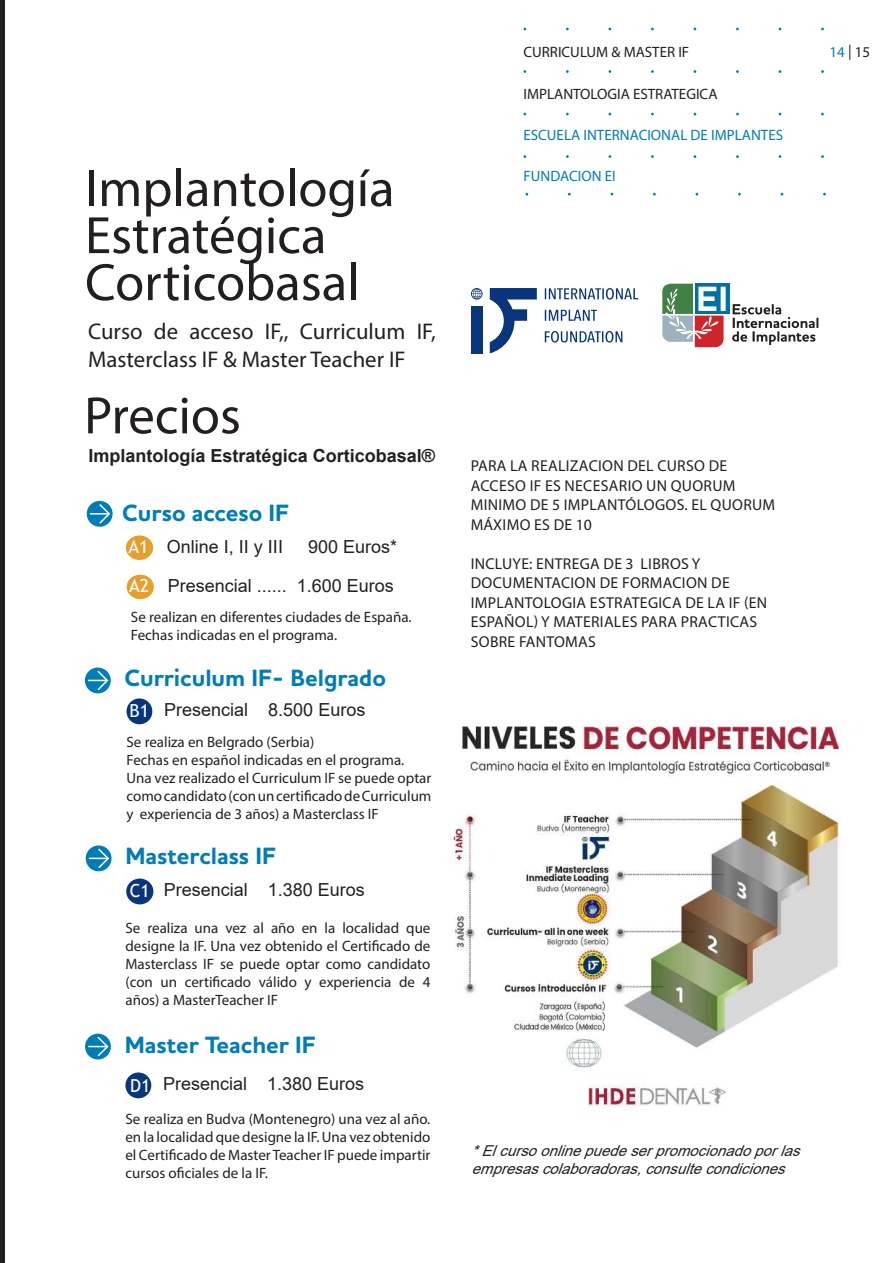
<style>
.page{position:relative;width:893px;height:1263px;background:#fff}
.page>*{position:absolute;margin:0;border:0;box-sizing:border-box;transform-origin:0 0}
.t1{font:52.95px/47.1px "Myriad Pro";color:#231f20}
.t2{font:700 24px "Houschka Pro";color:#007cb6}
.t3{font:22.8px/27.3px "Myriad Pro";color:#231f20}
.t4{font:18px/39.2px "Arial";color:#231f20;text-align:right}
.t5{font:700 18px "Arial";color:#231f20}
.t6{font:15.75px/19.5px "Myriad Pro";letter-spacing:.02em;color:#231f20}
.t7{font:15px/18px "Myriad Pro";color:#231f20}
.t8{font:italic 15px/18px "Arial";color:#231f20}
.t9{font:15px "Myriad Pro";color:#007cb6}
.s1{font-family:"Trebuchet MS";color:#fff}
.s2{color:#007cb6}
</style>
<div class="page">
<div style="left:471px;top:306px;width:12px;height:48px;background:#08357c"></div>
<svg style="left:490px;top:288px;width:47px;height:65px"></svg>
<svg style="left:545px;top:331px;width:77px;height:12px"></svg>
<svg style="left:545px;top:310px;width:52px;height:11px"></svg>
<svg style="left:545px;top:288px;width:93px;height:12px"></svg>
<svg style="left:471px;top:288px;width:12px;height:12px"></svg>
<div style="left:695px;top:284px;width:34px;height:30px;background:#0071a5"></div>
<svg style="left:732px;top:304px;width:86px;height:41px"></svg>
<svg style="left:662px;top:283px;width:64px;height:64px"></svg>
<svg style="left:87px;top:501px;width:26px;height:26px"></svg>
<svg style="left:90px;top:502px;width:21px;height:23px"></svg>
<svg style="left:85px;top:667px;width:26px;height:26px"></svg>
<svg style="left:88px;top:669px;width:21px;height:23px"></svg>
<svg style="left:86px;top:845px;width:26px;height:26px"></svg>
<svg style="left:89px;top:847px;width:21px;height:23px"></svg>
<hr style="left:0;top:0;width:4px;height:1263px;background:#231f20">
<div style="left:125px;top:535px;width:29px;height:26px;background:#e49f2e;border-radius:50%"></div>
<div style="left:124px;top:534px;width:31px;height:27px;border:2px solid #fff;border-radius:50%"></div>
<div style="left:126px;top:574px;width:29px;height:26px;background:#e49f2e;border-radius:50%"></div>
<div style="left:125px;top:573px;width:30px;height:28px;border:2px solid #fff;border-radius:50%"></div>
<div style="left:126px;top:698px;width:26px;height:26px;background:#08357c;border-radius:50%"></div>
<div style="left:126px;top:878px;width:27px;height:26px;background:#08357c;border-radius:50%"></div>
<div style="left:125px;top:1072px;width:26px;height:26px;background:#08357c;border-radius:50%"></div>
<svg style="left:85px;top:1034px;width:26px;height:25px"></svg>
<svg style="left:88px;top:1035px;width:22px;height:23px"></svg>
<img style="left:448px;top:720px;width:394px;height:389px">
<h1 class="t1" style="left:85px;top:164px;width:311px">Implantología<br>Estratégica<br>Corticobasal</h1>
<h3 class="t3" style="left:88px;top:318px;width:349px">Curso de acceso IF,, Curriculum IF,<br>Masterclass IF &amp; Master Teacher IF</h3>
<h1 class="t1" style="left:84px;top:391px;width:158px">Precios</h1>
<p class="t5" style="left:89px;top:443px;width:348px">Implantología Estratégica Corticobasal®</p>
<h2 class="t2" style="left:122px;top:497px;width:168px">Curso acceso IF</h2>
<p class="t4" style="left:129px;top:527px;width:156px"><span class="s1">A1</span> Online I, II y III</p>
<p class="t4" style="left:129px;top:527px;width:269px">900 Euros*<br><span class="s1">A2</span> Presencial ...... 1.600 Euros</p>
<p class="t7" style="left:131px;top:607px;width:282px">Se realizan en diferentes ciudades de España.<br>Fechas indicadas en el programa.</p>
<h2 class="t2" style="left:124px;top:662px;width:263px">Curriculum IF- Belgrado</h2>
<p class="t4" style="left:130px;top:690px;width:237px"><span class="s1">B1</span> Presencial 8.500 Euros</p>
<p class="t7" style="left:126px;top:733px;width:306px">Se realiza en Belgrado (Serbia)<br>Fechas en español indicadas en el programa.<br>Una vez realizado el Curriculum IF se puede optar como candidato (con un certificado de Curriculum y experiencia de 3 años) a Masterclass IF</p>
<h2 class="t2" style="left:125px;top:841px;width:152px">Masterclass IF</h2>
<p class="t4" style="left:130px;top:870px;width:236px"><span class="s1">C1</span> Presencial 1.380 Euros</p>
<p class="t7" style="left:125px;top:918px;width:306px;text-align:justify">Se realiza una vez al año en la localidad que designe la IF. Una vez obtenido el Certificado de Masterclass IF se puede optar como candidato (con un certificado válido y experiencia de 4 años) a MasterTeacher IF</p>
<h2 class="t2" style="left:125px;top:1029px;width:193px">Master Teacher IF</h2>
<p class="t4" style="left:130px;top:1064px;width:236px"><span class="s1">D1</span> Presencial 1.380 Euros</p>
<p class="t7" style="left:125px;top:1109px;width:306px;text-align:justify">Se realiza en Budva (Montenegro) una vez al año. en la localidad que designe la IF. Una vez obtenido el Certificado de Master Teacher IF puede impartir cursos oficiales de la IF.</p>
<p class="t7" style="left:523px;top:43px;width:167px">CURRICULUM &amp; MASTER IF</p>
<p class="t7" style="left:523px;top:84px;width:196px">IMPLANTOLOGIA ESTRATEGICA</p>
<p class="t9" style="left:523px;top:126px;width:261px">ESCUELA INTERNACIONAL DE IMPLANTES</p>
<p class="t9" style="left:523px;top:167px;width:94px">FUNDACION EI</p>
<p class="t7" style="left:829px;top:43px;width:42px"><span class="s2">14</span> | 15</p>
<p class="t6" style="left:471px;top:456px;width:306px">PARA LA REALIZACION DEL CURSO DE<br>ACCESO IF ES NECESARIO UN QUORUM<br>MINIMO DE 5 IMPLANTÓLOGOS. EL QUORUM<br>MÁXIMO ES DE 10</p>
<p class="t6" style="left:471px;top:553px;width:298px">INCLUYE: ENTREGA DE 3 LIBROS Y<br>DOCUMENTACION DE FORMACION DE<br>IMPLANTOLOGIA ESTRATEGICA DE LA IF (EN<br>ESPAÑOL) Y MATERIALES PARA PRACTICAS<br>SOBRE FANTOMAS</p>
<p class="t8" style="left:472px;top:1142px;width:337px">*Elcursoonlinepuedeserpromocionadoporlas empresascolaboradoras,consultecondiciones</p>
</div>
